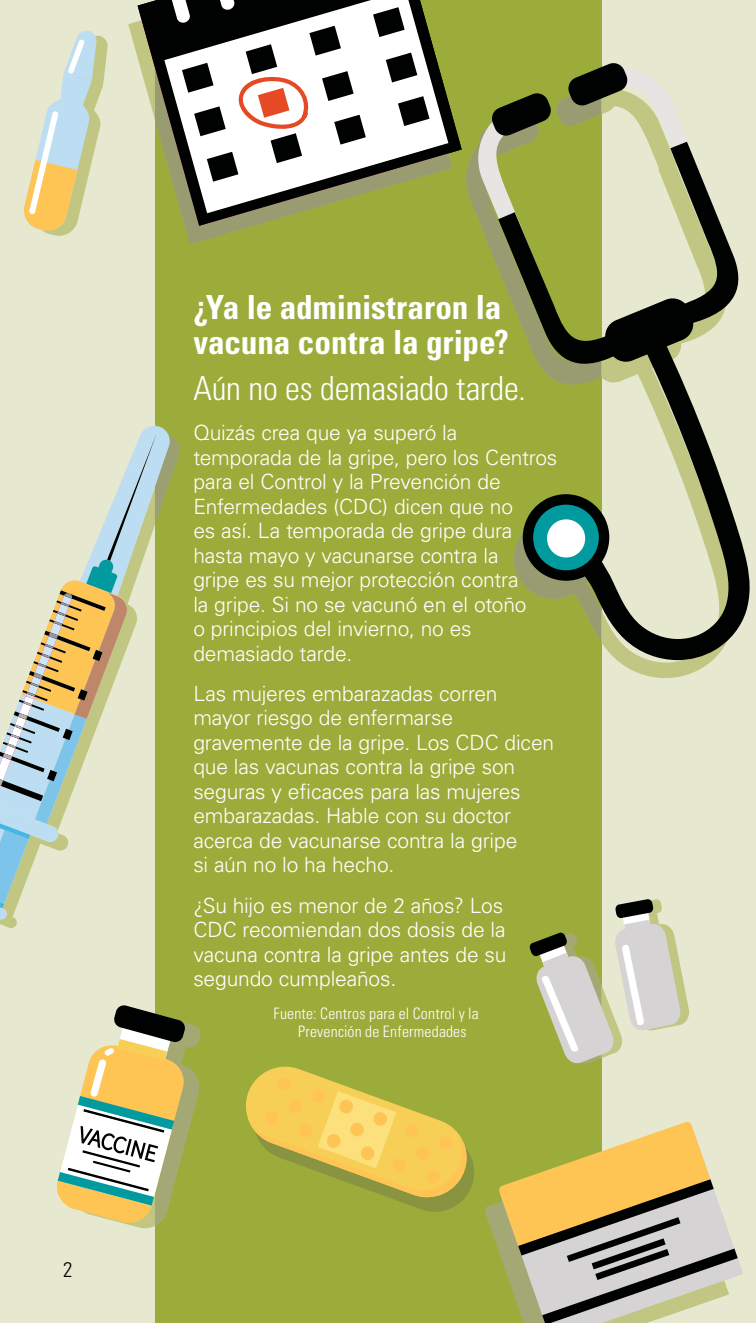
<style>
.page{position:relative;width:756px;height:1323px;background:#e7e8d0}
.page>*{position:absolute;margin:0;border:0;box-sizing:border-box;transform-origin:0 0}
.t1{font:700 condensed 33.25px/35px "Univers LT Std";letter-spacing:-.005em;color:#fff}
.t2{font:300 condensed 33.25px "Univers LT Std";letter-spacing:-.005em;color:#fff}
.t3{font:300 21px/24.5px "Univers LT Std";letter-spacing:-.01em;color:#fff}
.t4{font:300 condensed 21px "Univers LT Std";color:#000}
.t5{font:300 condensed 15.75px/17.5px "Univers LT Std";letter-spacing:.015em;color:#fff}
</style>
<div class="page">
<div style="left:155px;top:0;width:446px;height:1323px;background:#9cac3b"></div>
<svg style="left:601px;top:664px;width:107px;height:14px"></svg>
<svg style="left:466px;top:157px;width:91px;height:442px"></svg>
<svg style="left:56px;top:1005px;width:145px;height:223px"></svg>
<svg style="left:485px;top:1121px;width:253px;height:202px"></svg>
<svg style="left:557px;top:377px;width:156px;height:287px"></svg>
<svg style="left:560px;top:377px;width:190px;height:283px"></svg>
<svg style="left:520px;top:491px;width:89px;height:90px;background:#4b7968"></svg>
<svg style="left:471px;top:60px;width:268px;height:317px"></svg>
<svg style="left:24px;top:30px;width:84px;height:206px"></svg>
<svg style="left:245px;top:1066px;width:229px;height:146px"></svg>
<svg style="left:529px;top:899px;width:160px;height:166px"></svg>
<svg style="left:138px;top:3px;width:324px;height:165px"></svg>
<svg style="left:144px;top:0;width:11px;height:168px"></svg>
<svg style="left:0;top:425px;width:180px;height:503px"></svg>
<svg style="left:155px;top:0;width:297px;height:244px"></svg>
<p class="t4" style="left:63px;top:1257px;width:11px">2</p>
<h2 class="t1" style="left:193px;top:290px;width:317px">¿Ya le administraron la vacuna contra la gripe?</h2>
<p class="t2" style="left:193px;top:368px;width:334px">Aún no es demasiado tarde.</p>
<p class="t3" style="left:193px;top:420px;width:365px">Quizás crea que ya superó la temporada de la gripe, pero los Centros para el Control y la Prevención de<br>Enfermedades (CDC) dicen que no<br>es así. La temporada de gripe dura hasta mayo y vacunarse contra la<br>gripe es su mejor protección contra<br>la gripe. Si no se vacunó en el otoño<br>o principios del invierno, no es demasiado tarde.</p>
<p class="t3" style="left:193px;top:681px;width:362px">Las mujeres embarazadas corren mayor riesgo de enfermarse gravemente de la gripe. Los CDC dicen que las vacunas contra la gripe son seguras y eficaces para las mujeres embarazadas. Hable con su doctor acerca de vacunarse contra la gripe<br>si aún no lo ha hecho.</p>
<p class="t3" style="left:193px;top:893px;width:315px">¿Su hijo es menor de 2 años? Los<br>CDC recomiendan dos dosis de la vacuna contra la gripe antes de su segundo cumpleaños.</p>
<p class="t5" style="left:298px;top:1005px;width:182px;text-indent:-24px">Fuente: Centros para el Control y la<br>Prevención de Enfermedades</p>
</div>
